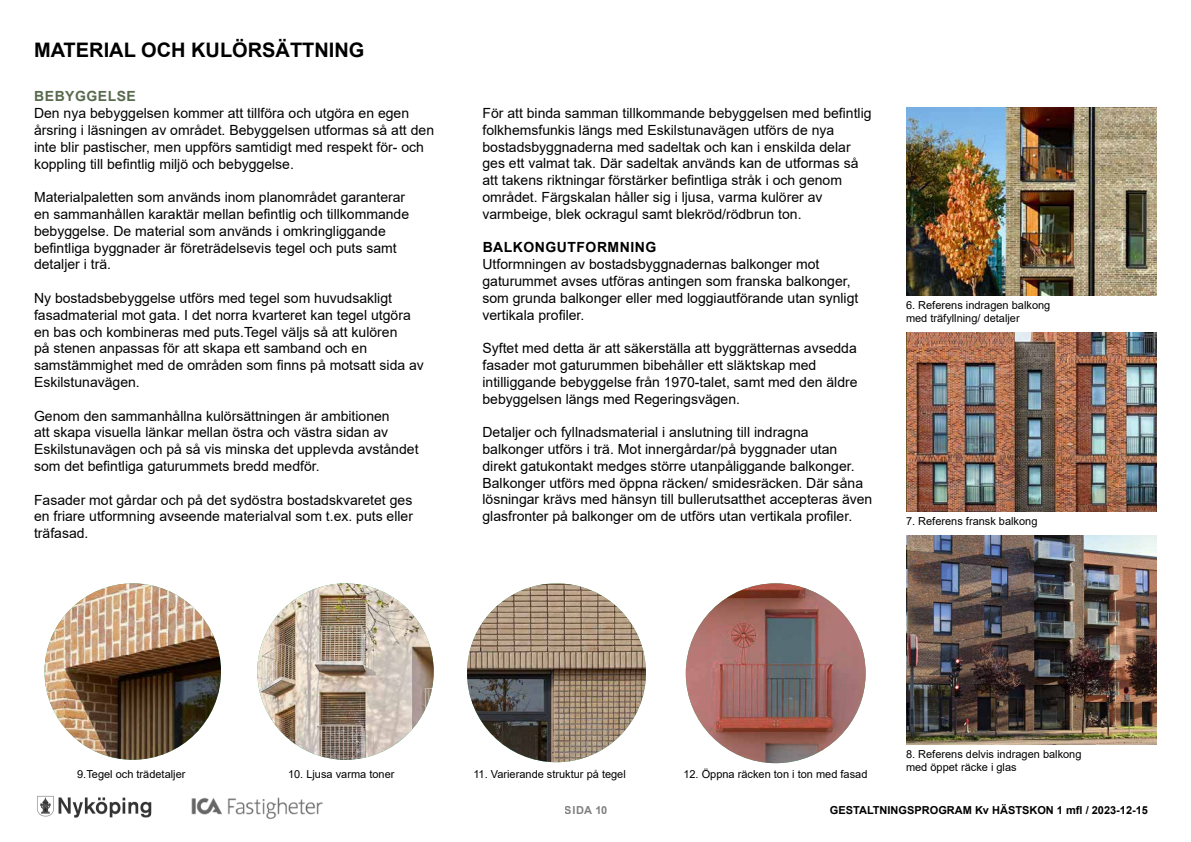
<style>
.page{position:relative;width:1191px;height:842px;background:#fff}
.page>*{position:absolute;margin:0;border:0;box-sizing:border-box;transform-origin:0 0}
.t1{font:700 20px "Arial";color:#000}
.t2{font:14px/16.8px "Arial";color:#020203}
.t3{font:14px/16.8px "Arial";color:#000}
.t4{font:700 14px "Arial";letter-spacing:.035em;color:#000}
.t5{font:700 14px "Arial";letter-spacing:.035em;color:#596b4e}
.t6{font:11px/13.2px "Arial";color:#000}
.t7{font:700 11px "Arial";color:#000}
.s1{color:#000}
</style>
<div class="page">
<img style="left:467px;top:583px;width:179px;height:179px;border-radius:89px">
<img style="left:686px;top:583px;width:179px;height:180px;border-radius:90px">
<img style="left:257px;top:583px;width:177px;height:177px;border-radius:88px">
<img style="left:45px;top:583px;width:176px;height:177px;border-radius:88px">
<img style="left:906px;top:108px;width:251px;height:187px">
<img style="left:906px;top:535px;width:251px;height:209px">
<img style="left:906px;top:332px;width:251px;height:180px">
<img style="left:37px;top:795px;width:115px;height:23px">
<img style="left:191px;top:797px;width:132px;height:22px">
<h1 class="t1" style="left:34px;top:36px;width:332px">MATERIAL OCH KULÖRSÄTTNING</h1>
<p class="t5" style="left:34px;top:87px;width:103px">BEBYGGELSE</p>
<p class="t2" style="left:34px;top:105px;width:401px">Den nya bebyggelsen kommer att tillföra och utgöra en egen årsring i läsningen av området. Bebyggelsen utformas så att den inte blir pastischer, men uppförs samtidigt med respekt för- och koppling till befintlig miljö och bebyggelse.</p>
<p class="t2" style="left:34px;top:189px;width:377px">Materialpaletten som används inom planområdet garanterar en sammanhållen karaktär mellan befintlig och tillkommande bebyggelse. De material som används i omkringliggande befintliga byggnader är företrädelsevis tegel och puts samt detaljer i trä.</p>
<p class="t2" style="left:34px;top:290px;width:391px">Ny bostadsbebyggelse utförs med tegel som huvudsakligt fasadmateria<span class="s1">l mot gata. I det norra kvarteret kan tegel utgöra en bas och kombineras med puts.</span>Tegel väljs så att kulören<br>på stenen anpassas för att skapa ett samband och en samstämmighet med de områden som finns på motsatt sida av Eskilstunavägen.</p>
<p class="t2" style="left:34px;top:407px;width:386px">Genom den sammanhållna kulörsättningen är ambitionen<br>att skapa visuella länkar mellan östra och västra sidan av Eskilstunavägen och på så vis minska det upplevda avståndet som det befintliga gaturummets bredd medför.</p>
<p class="t2" style="left:34px;top:491px;width:380px;text-align:justify">Fasader mot gårdar och på det sydöstra bostadskvaretet ges en friare utformning avseende materialval som t.ex. puts eller träfasad.</p>
<p class="t2" style="left:482px;top:105px;width:391px">För att binda samman tillkommande bebyggelsen med befintlig folkhemsfunkis längs med Eskilstunavägen utförs de nya bostadsbyggnaderna med sadeltak och kan i enskilda delar ges ett valmat tak. Där sadeltak används <span class="s1">kan de utformas så att takens riktningar förstärker befintliga stråk i o</span>ch genom området. Färgskalan håller sig i ljusa, varma kulörer av varmbeige, blek ockragul samt blekröd/rödbrun ton.</p>
<p class="t4" style="left:483px;top:238px;width:175px">BALKONGUTFORMNING</p>
<p class="t3" style="left:482px;top:256px;width:377px">Utformningen av bostadsbyggnadernas balkonger mot gaturummet avses utföras antingen som franska balkonger, som grunda balkonger eller med loggiautförande utan synligt vertikala profiler.</p>
<p class="t3" style="left:482px;top:340px;width:377px">Syftet med detta är att säkerställa att byggrätternas avsedda fasader mot gaturummen bibehåller ett släktskap med intilliggande bebyggelse från 1970-talet, samt med den äldre bebyggelsen längs med Regeringsvägen.</p>
<p class="t3" style="left:482px;top:424px;width:391px">Detaljer och fyllnadsmaterial i anslutning till indragna balkonger utförs i trä. Mot innergårdar/på byggnader utan direkt gatukontakt medges större utanpåliggande balkonger.<br>Balkonger utförs med öppna räcken/ smidesräcken. Där såna lösningar krävs med hänsyn till bullerutsatthet accepteras även glasfronter på balkonger om de utförs utan vertikala profiler.</p>
<p class="t6" style="left:906px;top:299px;width:146px">6. Referens indragen balkong med träfyllning/ detaljer</p>
<p class="t6" style="left:906px;top:515px;width:133px">7. Referens fransk balkong</p>
<p class="t6" style="left:77px;top:768px;width:110px">9.Tegel och trädetaljer</p>
<p class="t6" style="left:288px;top:768px;width:108px">10. Ljusa varma toner</p>
<p class="t6" style="left:473px;top:768px;width:154px">11. Varierande struktur på tegel</p>
<p class="t6" style="left:683px;top:768px;width:186px">12. Öppna räcken ton i ton med fasad</p>
<p class="t6" style="left:906px;top:747px;width:177px">8. Referens delvis indragen balkong med öppet räcke i glas</p>
<p class="t7" style="left:565px;top:802px;width:44px">SIDA 10</p>
<p class="t7" style="left:830px;top:802px;width:320px">GESTALTNINGSPROGRAM Kv HÄSTSKON 1 mfl / 2023-12-15</p>
</div>
